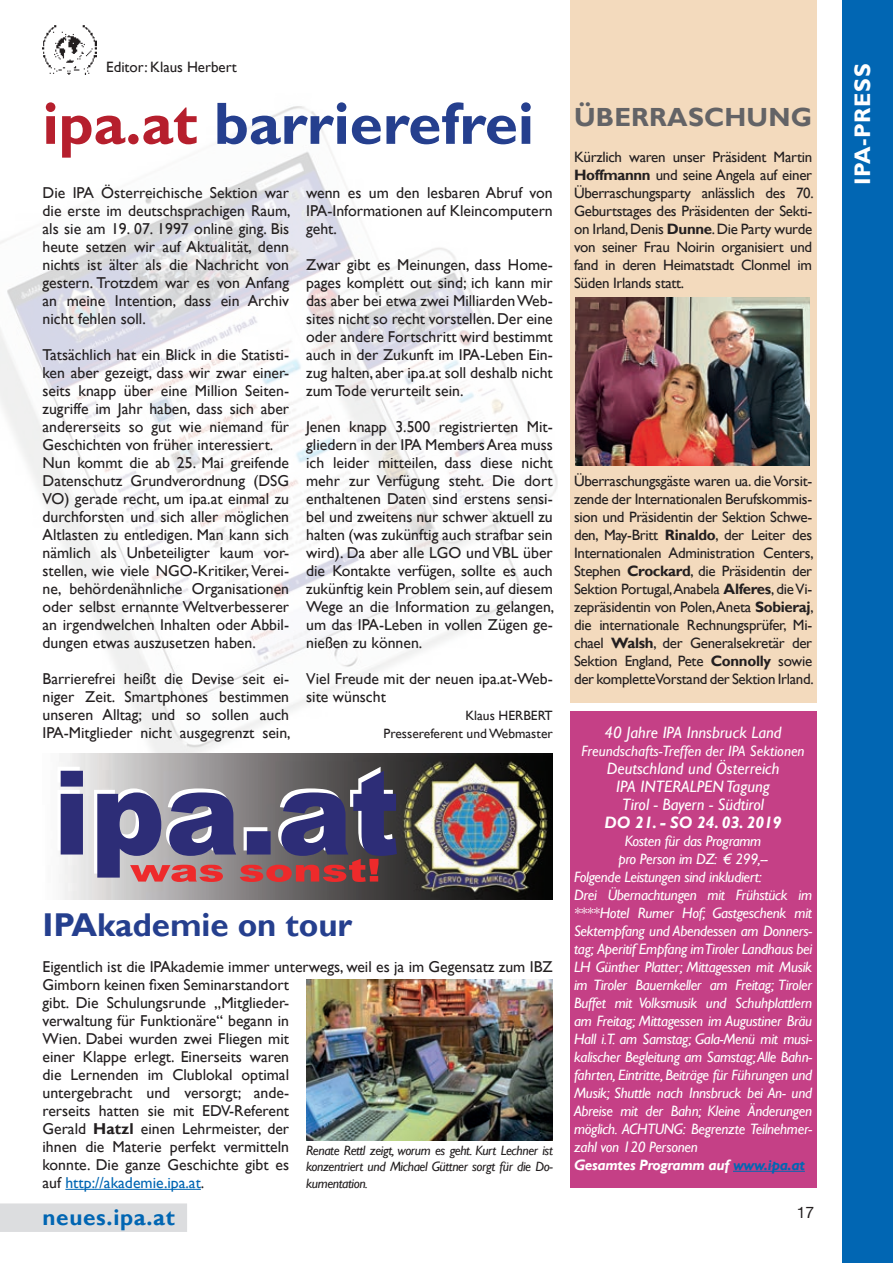
<style>
.page{position:relative;width:893px;height:1263px;background:#fff}
.page>*{position:absolute;margin:0;border:0;box-sizing:border-box;transform-origin:0 0}
.t1{font:700 60px "Gill Sans";color:#253f8e}
.t2{font:700 33px "Gill Sans";color:#253f8e}
.t3{font:700 26.25px "Gill Sans";letter-spacing:.01em;color:#636366}
.t4{font:700 22.5px "Gill Sans";letter-spacing:.03em;color:#0166b3}
.t5{font:700 22.5px "Gill Sans";letter-spacing:.03em;color:#fff}
.t6{font:italic 16.5px/18px "Gill Sans";color:#fff;text-align:center}
.t7{font:italic 700 16.5px "Gill Sans";color:#fff}
.t8{font:15.75px/18px "Gill Sans";color:#231f20;text-align:justify}
.t9{font:15.75px "Helvetica Neue";color:#231f20}
.t10{font:15px/18px "Gill Sans";letter-spacing:-.02em;color:#231f20;text-align:justify}
.t11{font:italic 15px "Gill Sans";letter-spacing:-.02em;color:#fff}
.t12{font:italic 15px "Gill Sans";color:#fff}
.t13{font:italic 700 15px "Gill Sans";letter-spacing:-.02em;color:#fff}
.t14{font:15px "Gill Sans";color:#231f20}
.t15{font:italic 13.5px/16.2px "Gill Sans";letter-spacing:-.03em;color:#231f20;text-align:justify}
.t16{font:13.5px/18px "Gill Sans";color:#231f20;text-align:right}
.s1{color:#b61f2d}
.s2{font-weight:700}
.s3{color:#0166b3}
</style>
<div class="page">
<div style="left:0;top:1203px;width:187px;height:29px;background:#dcdddf"></div>
<div style="left:842px;top:0;width:51px;height:1263px;background:#0166b3"></div>
<img style="left:43px;top:25px;width:53px;height:49px">
<img style="left:0;top:106px;width:557px;height:647px">
<hr style="left:65px;top:1189px;width:136px;height:1px;background:#0166b3">
<img style="left:306px;top:980px;width:247px;height:160px">
<img style="left:60px;top:753px;width:493px;height:146px">
<img style="left:60px;top:767px;width:334px;height:106px">
<img style="left:61px;top:771px;width:336px;height:106px">
<img style="left:200px;top:859px;width:178px;height:23px">
<div style="left:570px;top:0;width:246px;height:702px;background:#f3dabd"></div>
<img style="left:576px;top:298px;width:233px;height:167px">
<div style="left:570px;top:712px;width:246px;height:476px;background:#c54086"></div>
<hr style="left:733px;top:1171px;width:72px;height:1px;background:#0166b3">
<p class="t14" style="left:106px;top:58px;width:132px">Editor: Klaus Herbert</p>
<h1 class="t1" style="left:43px;top:87px;width:493px"><span class="s1">ipa.at</span> barrierefrei</h1>
<p class="t8" style="left:43px;top:184px;width:250px">Die IPA Österreichische Sektion war die erste im deutschsprachigen Raum, als sie am 19. 07. 1997 online ging. Bis heute setzen wir auf Aktualität, denn nichts ist älter als die Nachricht von gestern. Trotzdem war es von Anfang an meine Intention, dass ein Archiv nicht fehlen soll.</p>
<p class="t8" style="left:43px;top:346px;width:248px;text-align:left">Tatsächlich hat ein Blick in die Statisti&shy;ken aber gezeigt, dass wir zwar einer&shy;seits knapp über eine Million Seiten&shy;zugriffe im Jahr haben, dass sich aber andererseits so gut wie niemand für Geschichten von früher interessiert.<br>Nun kommt die ab 25. Mai greifende Datenschutz Grundverordnung (DSG VO) gerade recht, um ipa.at einmal zu durchforsten und sich aller möglichen Altlasten zu entledigen. Man kann sich nämlich als Unbeteiligter kaum vor&shy;stellen, wie viele NGO-Kritiker, Verei&shy;ne, behördenähnliche Organisationen oder selbst ernannte Weltverbesserer an irgendwelchen Inhalten oder Abbil&shy;dungen etwas auszusetzen haben.</p>
<p class="t8" style="left:43px;top:670px;width:250px">Barrierefrei heißt die Devise seit ei&shy;niger Zeit. Smartphones bestimmen unseren Alltag; und so sollen auch IPA-Mitglieder nicht ausgegrenzt sein,</p>
<p class="t8" style="left:306px;top:184px;width:248px">wenn es um den lesbaren Abruf von IPA-Informationen auf Kleincomputern geht.</p>
<p class="t8" style="left:306px;top:256px;width:248px">Zwar gibt es Meinungen, dass Home&shy;pages komplett out sind; ich kann mir das aber bei etwa zwei Milliarden Web&shy;sites nicht so recht vorstellen. Der eine oder andere Fortschritt wird bestimmt auch in der Zukunft im IPA-Leben Ein&shy;zug halten, aber ipa.at soll deshalb nicht zum Tode verurteilt sein.</p>
<p class="t8" style="left:306px;top:418px;width:250px">Jenen knapp 3.500 registrierten Mit&shy;gliedern in der IPA Members Area muss ich leider mitteilen, dass diese nicht mehr zur Verfügung steht. Die dort enthaltenen Daten sind erstens sensi&shy;bel und zweitens nur schwer aktuell zu halten (was zukünftig auch strafbar sein wird). Da aber alle LGO und VBL über die Kontakte verfügen, sollte es auch zukünftig kein Problem sein, auf diesem Wege an die Information zu gelangen, um das IPA-Leben in vollen Zügen ge&shy;nießen zu können.</p>
<p class="t8" style="left:306px;top:670px;width:248px">Viel Freude mit der neuen ipa.at-Web&shy;site wünscht</p>
<p class="t16" style="left:383px;top:707px;width:171px">Klaus HERBERT<br>Pressereferent und Webmaster</p>
<h2 class="t2" style="left:43px;top:905px;width:311px">IPAkademie on tour</h2>
<p class="t8" style="left:43px;top:958px;width:512px;text-align:left">Eigentlich ist die IPAkademie immer unterwegs, weil es ja im Gegensatz zum IBZ Gimborn keinen fixen Seminarstandort<br>gibt. Die Schulungsrunde „Mitglieder-<br>verwaltung für Funktionäre“ begann in<br>Wien. Dabei wurden zwei Fliegen mit<br>einer Klappe erlegt. Einerseits waren<br>die Lernenden im Clublokal optimal<br>untergebracht und versorgt; ande-<br>rerseits hatten sie mit EDV-Referent<br>Gerald <span class="s2">Hatzl</span> einen Lehrmeister, der<br>ihnen die Materie perfekt vermitteln<br>konnte. Die ganze Geschichte gibt es<br>auf <span class="s3">http://akademie.ipa.at</span>.</p>
<p class="t15" style="left:306px;top:1143px;width:248px">Renate Rettl zeigt, worum es geht. Kurt Lechner ist konzentriert und Michael Güttner sorgt für die Do&shy;kumentation.</p>
<h3 class="t4" style="left:43px;top:1204px;width:134px">neues.ipa.at</h3>
<h3 class="t3" style="left:574px;top:101px;width:240px">ÜBERRASCHUNG</h3>
<p class="t10" style="left:574px;top:148px;width:241px">Kürzlich waren unser Präsident Martin <span class="s2">Hoffmannn</span> und seine Angela auf einer Überraschungsparty anlässlich des 70.<br>Geburtstages des Präsidenten der Sekti&shy;on Irland, Denis <span class="s2">Dunne</span>. Die Party wurde von seiner Frau Noirin organisiert und fand in deren Heimatstadt Clonmel im Süden Irlands statt.</p>
<p class="t10" style="left:574px;top:472px;width:241px">Überraschungsgäste waren ua. die Vorsit&shy;zende der Internationalen Berufskommis&shy;sion und Präsidentin der Sektion Schwe&shy;den, May-Britt <span class="s2">Rinaldo</span>, der Leiter des Internationalen Administration Centers, Stephen <span class="s2">Crockard</span>, die Präsidentin der Sektion Portugal,Anabela <span class="s2">Alferes</span>, die Vi&shy;zepräsidentin von Polen,Aneta <span class="s2">Sobieraj</span>, die internationale Rechnungsprüfer, Mi&shy;chael <span class="s2">Walsh</span>, der Generalsekretär der Sektion England, Pete <span class="s2">Connolly</span> sowie der komplette Vorstand der Sektion Irland.</p>
<p class="t6" style="left:605px;top:724px;width:178px">40 Jahre IPA Innsbruck Land</p>
<p class="t12" style="left:582px;top:742px;width:225px">Freundschafts-Treffen der IPA Sektionen</p>
<p class="t6" style="left:607px;top:760px;width:174px">Deutschland und Österreich<br>IPA INTERALPEN Tagung<br>Tirol - Bayern - Südtirol</p>
<p class="t7" style="left:605px;top:813px;width:179px">DO 21. - SO 24. 03. 2019</p>
<p class="t11" style="left:625px;top:832px;width:138px">Kosten für das Programm</p>
<p class="t11" style="left:618px;top:850px;width:151px">pro Person im DZ: € 299,--</p>
<p class="t11" style="left:574px;top:868px;width:189px">Folgende Leistungen sind inkludiert:</p>
<p class="t11" style="left:574px;top:886px;width:240px">Drei Übernachtungen mit Frühstück im</p>
<p class="t11" style="left:574px;top:904px;width:240px">****Hotel Rumer Hof; Gastgeschenk mit</p>
<p class="t11" style="left:574px;top:922px;width:240px">Sektempfang und Abendessen am Donners-</p>
<p class="t11" style="left:574px;top:940px;width:240px">tag; Aperitif Empfang im Tiroler Landhaus bei</p>
<p class="t11" style="left:574px;top:958px;width:240px">LH Günther Platter; Mittagessen mit Musik</p>
<p class="t11" style="left:574px;top:976px;width:240px">im Tiroler Bauernkeller am Freitag; Tiroler</p>
<p class="t11" style="left:574px;top:994px;width:240px">Buffet mit Volksmusik und Schuhplattlern</p>
<p class="t11" style="left:574px;top:1012px;width:240px">am Freitag; Mittagessen im Augustiner Bräu</p>
<p class="t11" style="left:574px;top:1030px;width:240px">Hall i.T. am Samstag; Gala-Menü mit musi-</p>
<p class="t11" style="left:574px;top:1048px;width:240px">kalischer Begleitung am Samstag; Alle Bahn-</p>
<p class="t11" style="left:574px;top:1066px;width:240px">fahrten, Eintritte, Beiträge für Führungen und</p>
<p class="t11" style="left:574px;top:1084px;width:240px">Musik; Shuttle nach Innsbruck bei An- und</p>
<p class="t11" style="left:574px;top:1102px;width:240px">Abreise mit der Bahn; Kleine Änderungen</p>
<p class="t11" style="left:574px;top:1120px;width:240px">möglich. ACHTUNG: Begrenzte Teilnehmer-</p>
<p class="t11" style="left:574px;top:1138px;width:125px">zahl von 120 Personen</p>
<p class="t13" style="left:574px;top:1156px;width:232px">Gesamtes Programm auf <span class="s3">www.ipa.at</span></p>
<p class="t9" style="left:797px;top:1201px;width:19px">17</p>
<h3 class="t5" style="left:849px;top:185px;width:123px;rotate:-90deg">IPA-PRESS</h3>
</div>
